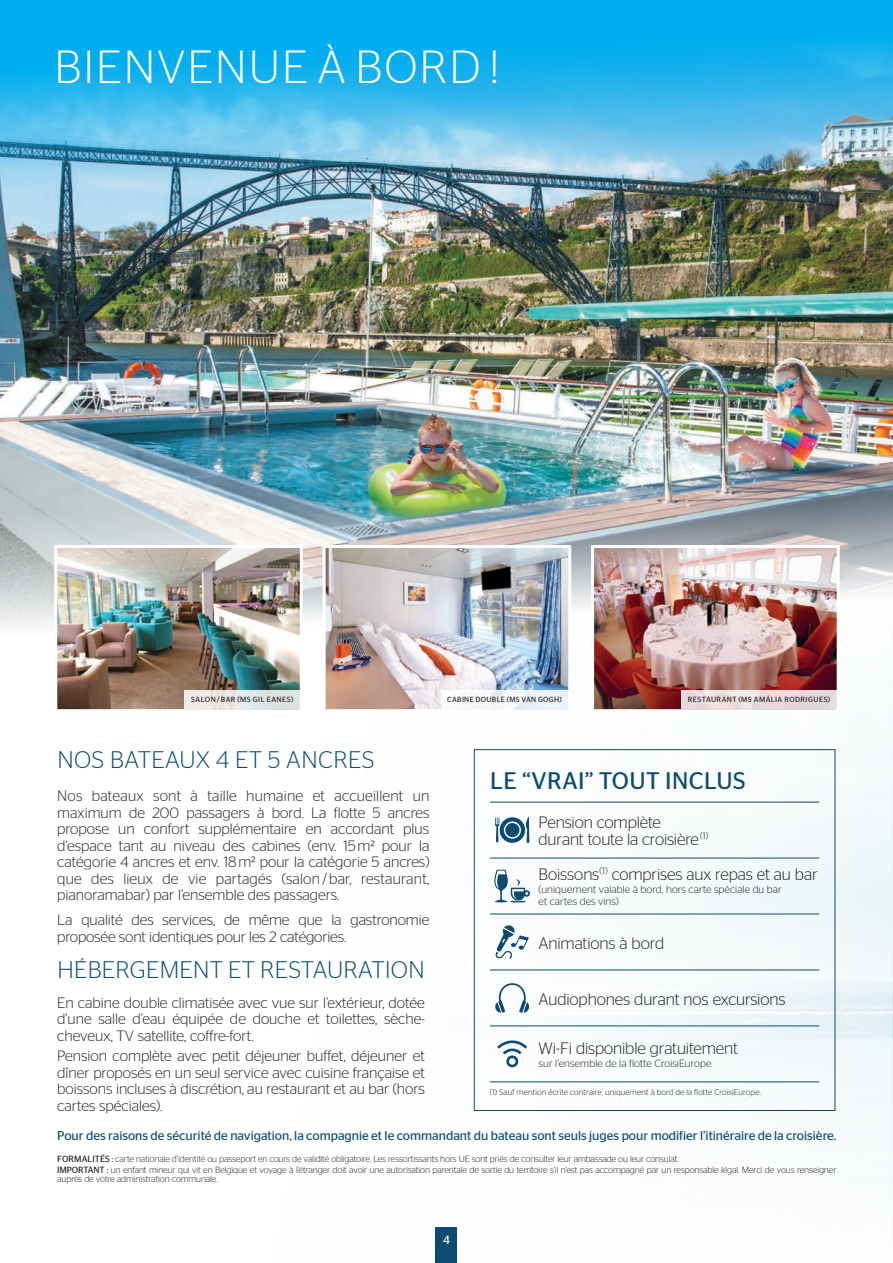
<style>
.page{position:relative;width:893px;height:1263px;background:#fff}
.page>*{position:absolute;margin:0;border:0;box-sizing:border-box;transform-origin:0 0}
.t1{font:300 46.5px "Stag Sans";letter-spacing:.045em;color:#fff}
.t2{font:300 24px "Stag Sans";letter-spacing:.015em;color:#0d4c70}
.t3{font:24px "Stag Sans";letter-spacing:.02em;color:#0d4c70}
.t4{font:300 16.5px/16.5px "Stag Sans";letter-spacing:-.01em;color:#231f20}
.t5{font:300 15px/16.5px "Stag Sans";color:#231f20;text-align:justify}
.t6{font:12.75px "Stag Sans";color:#0d4c70}
.t7{font:12px "Stag Sans";color:#fff}
.t8{font:300 10.5px/12px "Stag Sans";letter-spacing:.01em;color:#231f20}
.t9{font:300 9px/11.1px "Stag Sans";letter-spacing:-.01em;color:#231f20}
.t10{font:300 8.25px "Stag Sans";letter-spacing:.015em;color:#231f20}
.t11{font:7.5px "Stag Sans";letter-spacing:.05em;color:#231f20}
.s1{font-weight:400}
</style>
<div class="page">
<div style="left:0;top:0;width:893px;height:328px;background:#00aeef"></div>
<img style="left:0;top:41px;width:893px;height:589px">
<img style="left:590px;top:543px;width:251px;height:167px">
<img style="left:53px;top:543px;width:251px;height:167px">
<svg style="left:681px;top:690px;width:156px;height:19px;background:#e9dcdd"></svg>
<div style="left:185px;top:690px;width:115px;height:19px;background:linear-gradient(to right,#eee9e7,#d9e3e3)"></div>
<img style="left:321px;top:543px;width:252px;height:167px">
<div style="left:441px;top:690px;width:127px;height:19px;background:linear-gradient(to right,#fefbfb,#e6f0f8)"></div>
<svg style="left:473px;top:749px;width:363px;height:362px"></svg>
<hr style="left:490px;top:802px;width:44px;height:1px;background:#0d4c70">
<hr style="left:534px;top:802px;width:285px;height:1px;background:#0d4c70">
<hr style="left:490px;top:858px;width:44px;height:1px;background:#0d4c70">
<hr style="left:534px;top:858px;width:285px;height:1px;background:#0d4c70">
<hr style="left:490px;top:914px;width:44px;height:1px;background:#0d4c70">
<hr style="left:534px;top:914px;width:285px;height:1px;background:#0d4c70">
<hr style="left:490px;top:970px;width:44px;height:1px;background:#0d4c70">
<hr style="left:534px;top:970px;width:285px;height:1px;background:#0d4c70">
<hr style="left:490px;top:1026px;width:44px;height:1px;background:#0d4c70">
<hr style="left:534px;top:1026px;width:285px;height:1px;background:#0d4c70">
<hr style="left:490px;top:1081px;width:44px;height:1px;background:#0d4c70">
<hr style="left:534px;top:1081px;width:285px;height:1px;background:#0d4c70">
<svg style="left:495px;top:817px;width:34px;height:26px"></svg>
<svg style="left:494px;top:870px;width:36px;height:32px"></svg>
<svg style="left:495px;top:925px;width:34px;height:34px"></svg>
<svg style="left:495px;top:983px;width:35px;height:30px"></svg>
<svg style="left:494px;top:1039px;width:36px;height:30px"></svg>
<div style="left:436px;top:1227px;width:21px;height:36px;background:#0d4c70"></div>
<h1 class="t1" style="left:54px;top:41px;width:447px">BIENVENUE À BORD !</h1>
<p class="t11" style="left:191px;top:695px;width:104px">SALON / BAR (MS GIL EANES)</p>
<p class="t11" style="left:688px;top:695px;width:144px">RESTAURANT (MS AMÁLIA RODRIGUES)</p>
<p class="t11" style="left:447px;top:695px;width:116px">CABINE DOUBLE (MS VAN GOGH)</p>
<h2 class="t2" style="left:57px;top:747px;width:318px">NOS BATEAUX 4 ET 5 ANCRES</h2>
<p class="t5" style="left:57px;top:788px;width:374px">Nos bateaux sont à taille humaine et accueillent un maximum de 200 passagers à bord. La flotte 5 ancres propose un confort supplémentaire en accordant plus d’espace tant au niveau des cabines (env. 15m² pour la catégorie 4 ancres et env. 18m² pour la catégorie 5 ancres) que des lieux de vie partagés (salon / bar, restaurant, pianoramabar) par l’ensemble des passagers.</p>
<p class="t5" style="left:57px;top:912px;width:374px">La qualité des services, de même que la gastronomie proposée sont identiques pour les 2 catégories.</p>
<h2 class="t2" style="left:57px;top:957px;width:369px">HÉBERGEMENT ET RESTAURATION</h2>
<p class="t5" style="left:57px;top:994px;width:369px">En cabine double climatisée avec vue sur l’extérieur, dotée d’une salle d’eau équipée de douche et toilettes, sèche&shy;cheveux, TV satellite, coffre-fort.</p>
<p class="t5" style="left:57px;top:1048px;width:369px">Pension complète avec petit déjeuner buffet, déjeuner et dîner proposés en un seul service avec cuisine française et boissons incluses à discrétion, au restaurant et au bar (hors cartes spéciales).</p>
<h2 class="t3" style="left:490px;top:767px;width:257px">LE “VRAI” TOUT INCLUS</h2>
<p class="t4" style="left:539px;top:814px;width:171px">Pension complète durant toute la croisière<sup>(1)</sup></p>
<p class="t4" style="left:539px;top:866px;width:281px">Boissons<sup>(1)</sup> comprises aux repas et au bar</p>
<p class="t8" style="left:539px;top:883px;width:245px">(uniquement valable à bord, hors carte spéciale du bar et cartes des vins)</p>
<p class="t4" style="left:539px;top:934px;width:127px">Animations à bord</p>
<p class="t4" style="left:539px;top:990px;width:248px">Audiophones durant nos excursions</p>
<p class="t4" style="left:539px;top:1039px;width:201px">Wi-Fi disponible gratuitement</p>
<p class="t8" style="left:539px;top:1057px;width:174px">sur l’ensemble de la flotte CroisiEurope</p>
<p class="t10" style="left:490px;top:1088px;width:273px">(1) Sauf mention écrite contraire, uniquement à bord de la flotte CroisiEurope.</p>
<p class="t6" style="left:57px;top:1128px;width:781px">Pour des raisons de sécurité de navigation, la compagnie et le commandant du bateau sont seuls juges pour modifier l’itinéraire de la croisière.</p>
<p class="t9" style="left:57px;top:1153px;width:781px"><span class="s1">FORMALITÉS :</span> carte nationale d’identité ou passeport en cours de validité obligatoire. Les ressortissants hors UE sont priés de consulter leur ambassade ou leur consulat.<br><span class="s1">IMPORTANT :</span> un enfant mineur qui vit en Belgique et voyage à l’étranger doit avoir une autorisation parentale de sortie du territoire s’il n’est pas accompagné par un responsable légal. Merci de vous renseigner</p>
<p class="t9" style="left:57px;top:1173px;width:162px">auprès de votre administration communale.</p>
<p class="t7" style="left:443px;top:1233px;width:8px">4</p>
</div>
